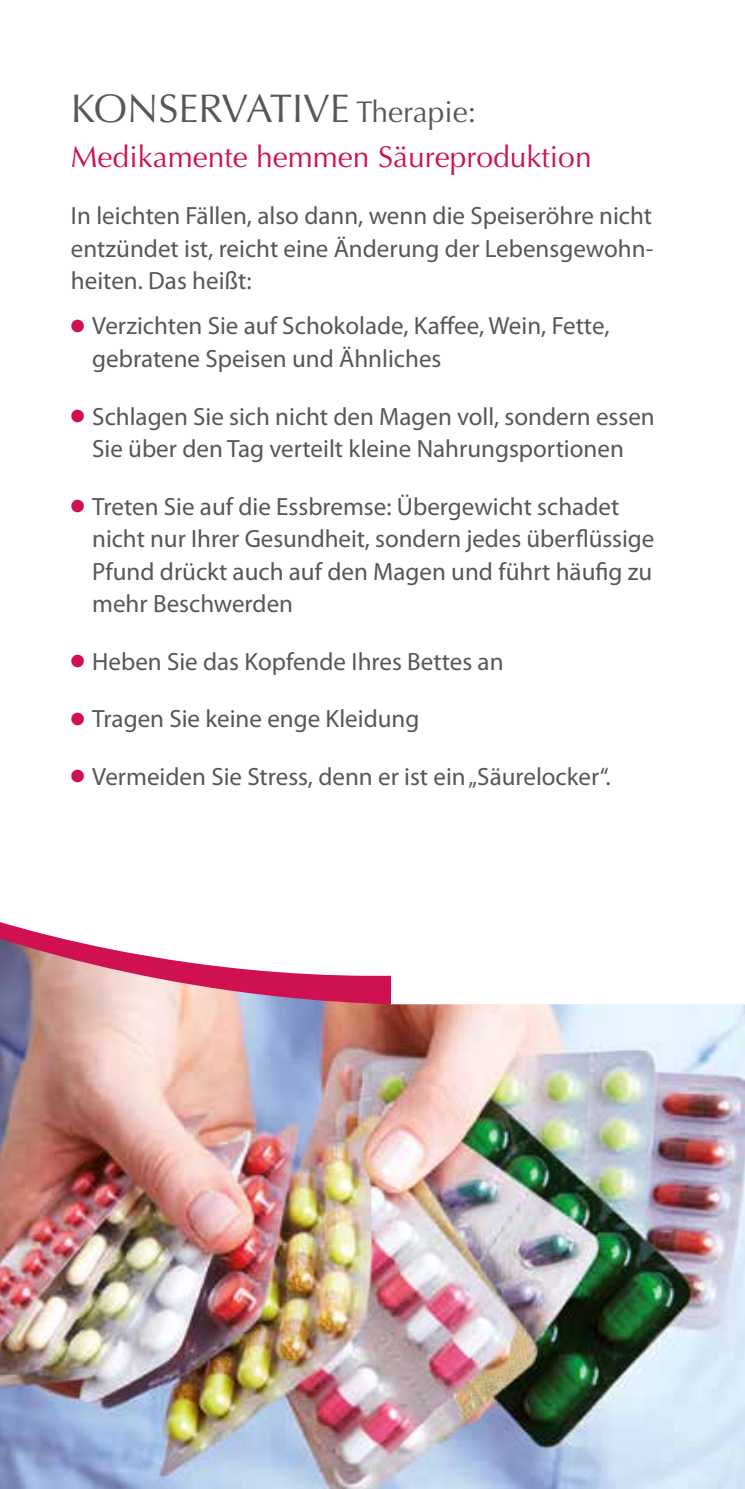
<style>
.page{position:relative;width:745px;height:1489px;background:#fff}
.page>*{position:absolute;margin:0;border:0;box-sizing:border-box;transform-origin:0 0}
.t1{font:40px "Optima";color:#575756}
.t2{font:30px "Optima";color:#cf1152}
.t3{font:25px/32.5px "Myriad Pro";color:#575756}
.s1{font-size:30px}
.s2{color:#cf1152}
</style>
<div class="page">
<img style="left:0;top:975px;width:744px;height:513px">
<svg style="left:0;top:922px;width:390px;height:115px"></svg>
<h1 class="t1" style="left:71px;top:85px;width:406px">KONSERVATIVE <span class="s1">Therapie:</span></h1>
<p class="t2" style="left:71px;top:139px;width:522px">Medikamente hemmen Säureproduktion</p>
<p class="t3" style="left:71px;top:199px;width:583px;text-align:justify">In leichten Fällen, also dann, wenn die Speiseröhre nicht entzündet ist, reicht eine Änderung der Lebensgewohn&shy;heiten. Das heißt:</p>
<p class="t3" style="left:92px;top:309px;width:518px;text-indent:-21px"><span class="s2">●</span> Verzichten Sie auf Schokolade, Kaffee, Wein, Fette, gebratene Speisen und Ähnliches</p>
<p class="t3" style="left:71px;top:399px;width:585px;text-align:center"><span class="s2">●</span> Schlagen Sie sich nicht den Magen voll, sondern essen<br>Sie über den Tag verteilt kleine Nahrungsportionen</p>
<p class="t3" style="left:92px;top:489px;width:563px;text-indent:-21px"><span class="s2">●</span> Treten Sie auf die Essbremse: Übergewicht schadet nicht nur Ihrer Gesundheit, sondern jedes überflüssige Pfund drückt auch auf den Magen und führt häufig zu mehr Beschwerden</p>
<p class="t3" style="left:71px;top:644px;width:434px"><span class="s2">●</span> Heben Sie das Kopfende Ihres Bettes an</p>
<p class="t3" style="left:71px;top:702px;width:350px"><span class="s2">●</span> Tragen Sie keine enge Kleidung</p>
<p class="t3" style="left:71px;top:759px;width:541px"><span class="s2">●</span> Vermeiden Sie Stress, denn er ist ein „Säurelocker“.</p>
</div>
